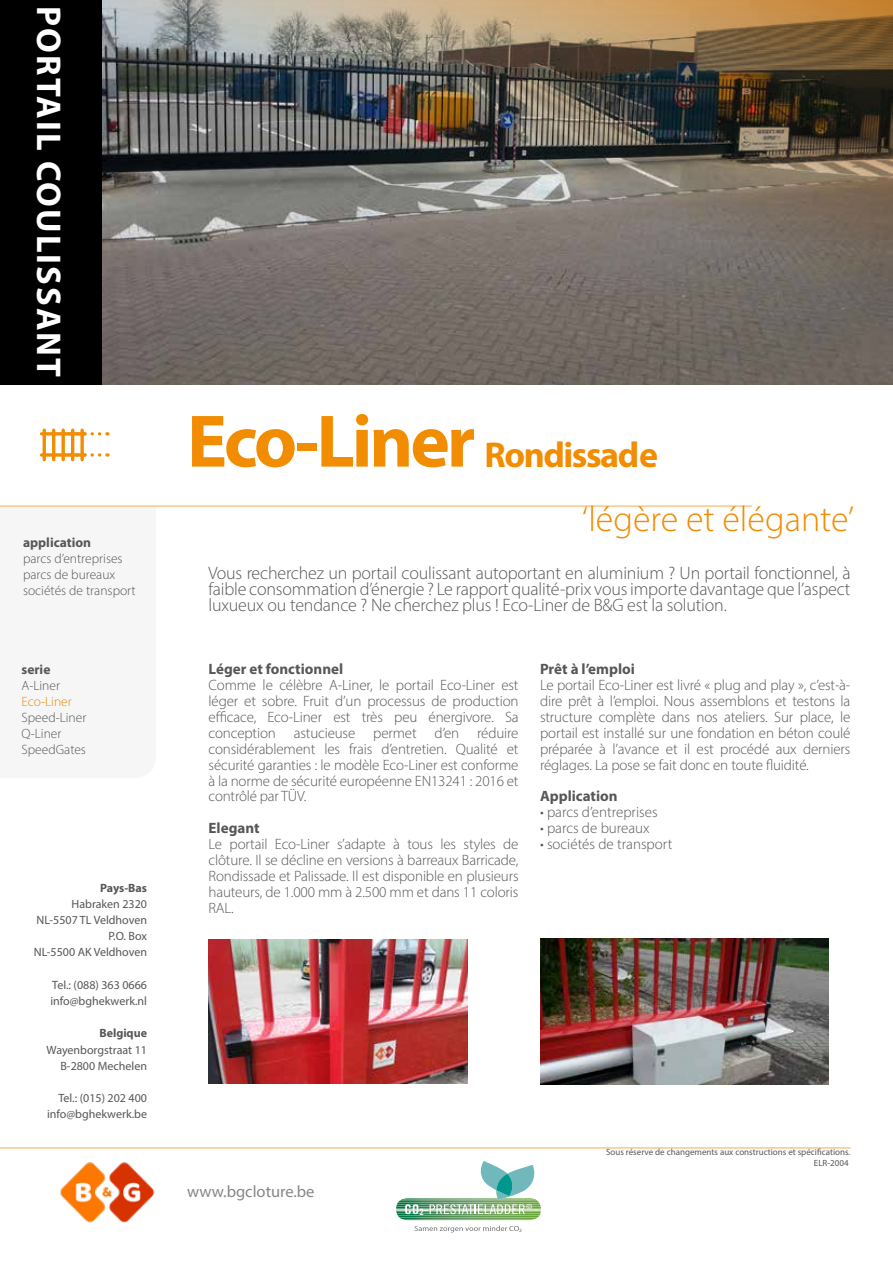
<style>
.page{position:relative;width:893px;height:1263px;background:#fff}
.page>*{position:absolute;margin:0;border:0;box-sizing:border-box;transform-origin:0 0}
.t1{font:700 36px "Myriad Pro";letter-spacing:-.04em;color:#f28c00}
.t2{font:300 36px "Myriad Pro";color:#f28c00}
.t3{font:700 34.5px "Myriad Pro";letter-spacing:.06em;color:#fff}
.t4{font:300 18px/15.9px "Myriad Pro";letter-spacing:-.01em;color:#575757;text-align:justify}
.t5{font:16.5px "Myriad Pro";color:#878787}
.t6{font:300 15px/15.9px "Myriad Pro";letter-spacing:-.01em;color:#575757;text-align:justify}
.t7{font:700 15px "Myriad Pro";color:#575757}
.t8{font:300 13.5px/15.9px "Myriad Pro";color:#575757}
.t9{font:700 13.5px "Myriad Pro";color:#575757}
.t10{font:300 13.5px "Myriad Pro";color:#f18b00}
.t11{font:12px/16.2px "Myriad Pro";color:#575757;text-align:right}
.t12{font:700 12px "Myriad Pro";color:#575757}
.t13{font:9px/10.8px "Myriad Pro";color:#575757;text-align:right}
.t14{font:8.7px "Trade Gothic Bold Cond Twenty";color:#fff;scale:1.13 1}
.t15{font:4.8px "Myriad Pro";color:#706f6f;scale:1.13 1}
.s1{font-size:75px}
</style>
<div class="page">
<img style="left:51px;top:1148px;width:115px;height:75px">
<div style="left:0;top:0;width:102px;height:385px;background:#000"></div>
<hr style="left:0;top:506px;width:752px;height:1px;background:#f7aa4e">
<hr style="left:43px;top:430px;width:3px;height:30px;background:#f28c00">
<hr style="left:52px;top:430px;width:3px;height:30px;background:#f28c00">
<hr style="left:62px;top:430px;width:3px;height:30px;background:#f28c00">
<hr style="left:71px;top:430px;width:3px;height:30px;background:#f28c00">
<svg style="left:80px;top:430px;width:4px;height:30px"></svg>
<svg style="left:42px;top:453px;width:20px;height:4px"></svg>
<svg style="left:65px;top:453px;width:35px;height:4px"></svg>
<hr style="left:42px;top:432px;width:43px;height:3px;background:#f28c00">
<svg style="left:65px;top:432px;width:35px;height:3px"></svg>
<img style="left:102px;top:0;width:791px;height:384px">
<img style="left:208px;top:940px;width:260px;height:143px">
<img style="left:541px;top:939px;width:287px;height:145px">
<svg style="left:415px;top:1226px;width:104px;height:6px"></svg>
<img style="left:399px;top:1198px;width:139px;height:3px">
<img style="left:403px;top:1199px;width:21px;height:1px">
<img style="left:396px;top:1201px;width:145px;height:13px">
<img style="left:398px;top:1215px;width:141px;height:3px">
<img style="left:402px;top:1219px;width:133px;height:1px">
<svg style="left:405px;top:1204px;width:13px;height:10px"></svg>
<svg style="left:424px;top:1161px;width:113px;height:53px"></svg>
<hr style="left:0;top:1147px;width:850px;height:1px;background:#f7aa4e">
<h2 class="t3" style="left:71px;top:6px;width:373px;rotate:90deg">PORTAIL COULISSANT</h2>
<p class="t9" style="left:23px;top:534px;width:70px">application</p>
<p class="t8" style="left:23px;top:550px;width:114px">parcs d’entreprises parcs de bureaux sociétés de transport</p>
<p class="t9" style="left:22px;top:661px;width:30px">serie</p>
<p class="t8" style="left:22px;top:677px;width:40px">A-Liner</p>
<p class="t10" style="left:22px;top:693px;width:52px">Eco-Liner</p>
<p class="t8" style="left:22px;top:709px;width:66px">Speed-Liner<br>Q-Liner<br>SpeedGates</p>
<p class="t12" style="left:100px;top:880px;width:48px">Pays-Bas</p>
<p class="t11" style="left:34px;top:895px;width:115px">Habraken 2320<br>NL-5507 TL Veldhoven<br>P.O. Box<br>NL-5500 AK Veldhoven</p>
<p class="t11" style="left:50px;top:976px;width:98px;text-align:left">Tel.: (088) 363 0666 info@bghekwerk.nl</p>
<p class="t12" style="left:99px;top:1025px;width:49px">Belgique</p>
<p class="t11" style="left:47px;top:1041px;width:102px">Wayenborgstraat 11<br>B-2800 Mechelen</p>
<p class="t11" style="left:47px;top:1090px;width:102px">Tel.: (015) 202 400 info@bghekwerk.be</p>
<h1 class="t1" style="left:187px;top:431px;width:473px"><span class="s1">Eco-Liner</span> Rondissade</h1>
<h1 class="t2" style="left:582px;top:498px;width:274px">‘légère et élégante’</h1>
<p class="t4" style="left:208px;top:565px;width:644px">Vous recherchez un portail coulissant autoportant en aluminium ? Un portail fonctionnel, à faible consommation d’énergie ? Le rapport qualité-prix vous importe davantage que l’aspect luxueux ou tendance ? Ne cherchez plus ! Eco-Liner de B&amp;G est la solution.</p>
<p class="t7" style="left:209px;top:659px;width:136px">Léger et fonctionnel</p>
<p class="t6" style="left:209px;top:677px;width:312px">Comme le célèbre A-Liner, le portail Eco-Liner est léger et sobre. Fruit d’un processus de production efficace, Eco-Liner est très peu énergivore. Sa conception astucieuse permet d’en réduire considérablement les frais d’entretien. Qualité et sécurité garanties : le modèle Eco-Liner est conforme à la norme de sécurité européenne EN13241 : 2016 et contrôlé par TÜV.</p>
<p class="t7" style="left:209px;top:818px;width:53px">Elegant</p>
<p class="t6" style="left:209px;top:836px;width:312px">Le portail Eco-Liner s’adapte à tous les styles de clôture. Il se décline en versions à barreaux Barricade, Rondissade et Palissade. Il est disponible en plusieurs hauteurs, de 1.000 mm à 2.500 mm et dans 11 coloris RAL.</p>
<p class="t7" style="left:540px;top:659px;width:96px">Prêt à l’emploi</p>
<p class="t6" style="left:540px;top:677px;width:312px">Le portail Eco-Liner est livré « plug and play », c’est-à&shy;dire prêt à l’emploi. Nous assemblons et testons la structure complète dans nos ateliers. Sur place, le portail est installé sur une fondation en béton coulé préparée à l’avance et il est procédé aux derniers réglages. La pose se fait donc en toute fluidité.</p>
<p class="t7" style="left:540px;top:786px;width:79px">Application</p>
<p class="t6" style="left:540px;top:804px;width:119px">• parcs d’entreprises</p>
<p class="t6" style="left:540px;top:820px;width:111px">• parcs de bureaux</p>
<p class="t6" style="left:540px;top:836px;width:134px">• sociétés de transport</p>
<p class="t5" style="left:187px;top:1181px;width:129px">www.bgcloture.be</p>
<p class="t14" style="left:419px;top:1206px;width:5px">2</p>
<p class="t15" style="left:519px;top:1227px;width:4px">2</p>
<p class="t13" style="left:606px;top:1146px;width:246px">Sous réserve de changements aux constructions et spécifications.<br>ELR-2004</p>
</div>
